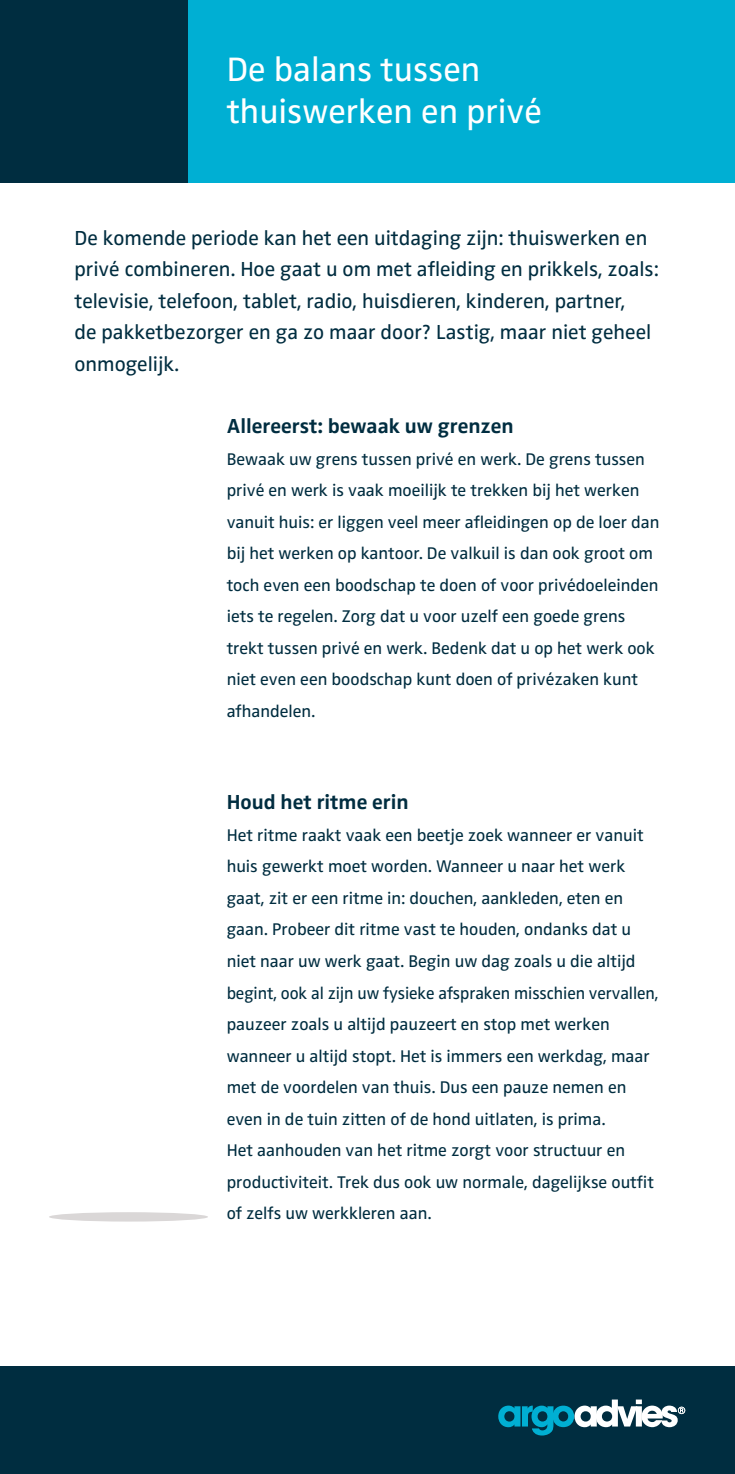
<style>
.page{position:relative;width:735px;height:1474px;background:#fff}
.page>*{position:absolute;margin:0;border:0;box-sizing:border-box;transform-origin:0 0}
.t1{font:35px/42px "Zwo OT";color:#fff}
.t2{font:21px/31.5px "Zwo OT";color:#002d40}
.t3{font:700 21px "Zwo OT";color:#002d40}
.t4{font:17.5px/31.5px "Zwo OT";color:#002d40}
</style>
<div class="page">
<div style="left:49px;top:1212px;width:159px;height:9px;background:#dad7d7;border-radius:50%"></div>
<div style="left:171px;top:0;width:563px;height:182px;background:#00afd3"></div>
<div style="left:0;top:0;width:187px;height:182px;background:#002d40"></div>
<div style="left:0;top:1365px;width:734px;height:108px;background:#002d40"></div>
<svg style="left:498px;top:1399px;width:186px;height:36px"></svg>
<h1 class="t1" style="left:226px;top:49px;width:316px">De balans tussen thuiswerken en privé</h1>
<p class="t2" style="left:74px;top:222px;width:585px">De komende periode kan het een uitdaging zijn: thuiswerken en privé combineren. Hoe gaat u om met afleiding en prikkels, zoals: televisie, telefoon, tablet, radio, huisdieren, kinderen, partner,<br>de pakketbezorger en ga zo maar door? Lastig, maar niet geheel onmogelijk.</p>
<p class="t3" style="left:226px;top:413px;width:288px">Allereerst: bewaak uw grenzen</p>
<p class="t4" style="left:226px;top:443px;width:434px">Bewaak uw grens tussen privé en werk. De grens tussen privé en werk is vaak moeilijk te trekken bij het werken vanuit huis: er liggen veel meer afleidingen op de loer dan bij het werken op kantoor. De valkuil is dan ook groot om toch even een boodschap te doen of voor privédoeleinden iets te regelen. Zorg dat u voor uzelf een goede grens trekt tussen privé en werk. Bedenk dat u op het werk ook niet even een boodschap kunt doen of privézaken kunt afhandelen.</p>
<p class="t3" style="left:226px;top:790px;width:183px">Houd het ritme erin</p>
<p class="t4" style="left:226px;top:819px;width:433px">Het ritme raakt vaak een beetje zoek wanneer er vanuit huis gewerkt moet worden. Wanneer u naar het werk gaat, zit er een ritme in: douchen, aankleden, eten en gaan. Probeer dit ritme vast te houden, ondanks dat u niet naar uw werk gaat. Begin uw dag zoals u die altijd begint, ook al zijn uw fysieke afspraken misschien vervallen, pauzeer zoals u altijd pauzeert en stop met werken wanneer u altijd stopt. Het is immers een werkdag, maar met de voordelen van thuis. Dus een pauze nemen en even in de tuin zitten of de hond uitlaten, is prima.<br>Het aanhouden van het ritme zorgt voor structuur en productiviteit. Trek dus ook uw normale, dagelijkse outfit of zelfs uw werkkleren aan.</p>
</div>
